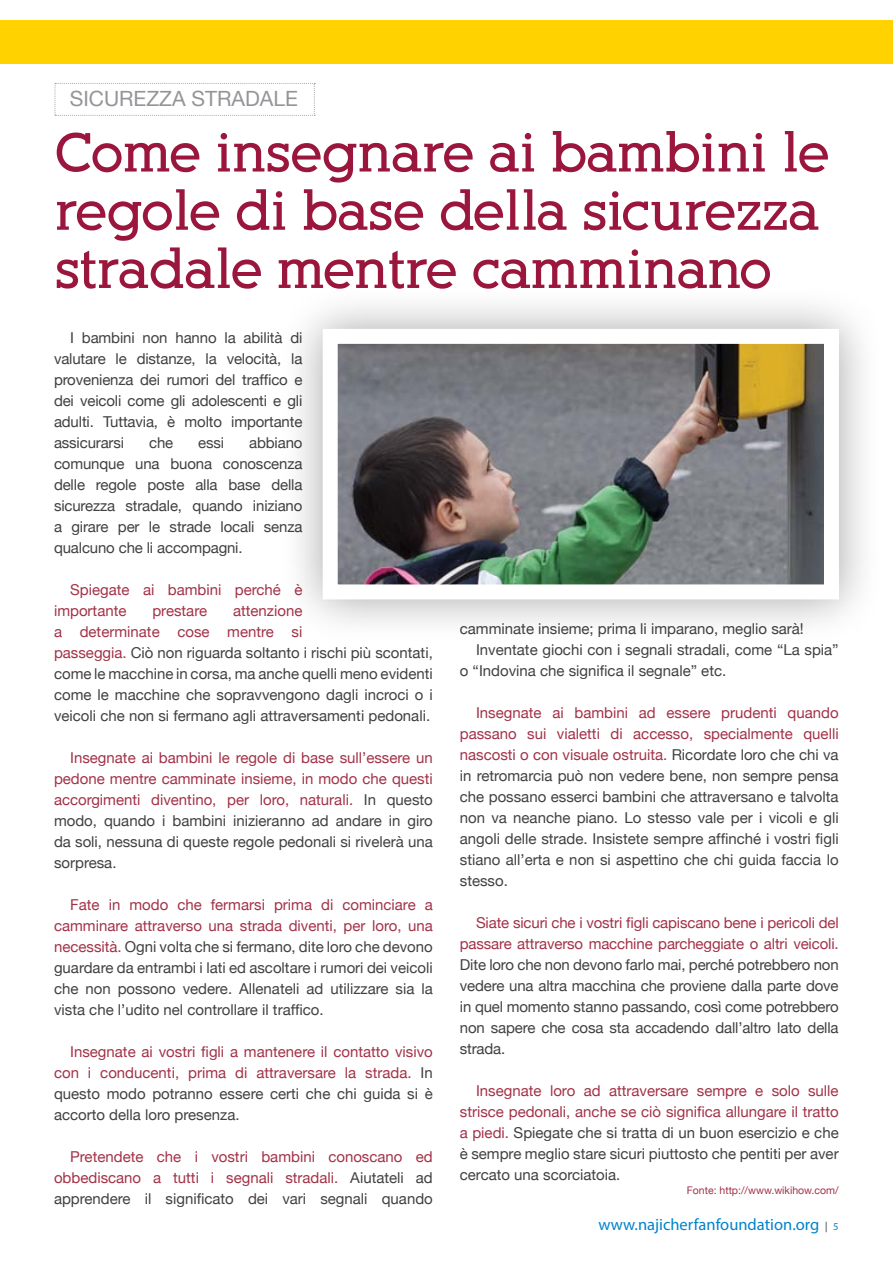
<style>
.page{position:relative;width:893px;height:1263px;background:#fff}
.page>*{position:absolute;margin:0;border:0;box-sizing:border-box;transform-origin:0 0}
.t1{font:700 54px/58.2px "Alexandria FLF";color:#9b163c}
.t2{font:21px "Helvetica Neue";color:#939598}
.t3{font:16.5px "Myriad Pro";color:#0083ca}
.t4{font:15px/21px "Helvetica Neue";color:#414042;text-align:justify}
.t5{font:15px/21px "Helvetica Neue";color:#a33248;text-align:justify}
.t6{font:10.5px "Helvetica Neue";color:#a33248}
.s1{color:#a33248}
.s2{color:#414042}
.s3{font-family:"Helvetica Neue";font-weight:300;font-size:10.5px;color:#000}
.s4{font-size:10.5px}
</style>
<div class="page">
<div style="left:0;top:21px;width:893px;height:43px;background:#ffd200"></div>
<svg style="left:55px;top:83px;width:260px;height:33px"></svg>
<div style="left:279px;top:284px;width:604px;height:360px;background:#000;opacity:.35"></div>
<img style="left:339px;top:345px;width:484px;height:238px">
<div style="left:323px;top:329px;width:516px;height:270px;border:15px solid #fff"></div>
<h2 class="t2" style="left:70px;top:86px;width:230px">SI CUREZZA STRADALE</h2>
<h1 class="t1" style="left:55px;top:124px;width:776px">Come insegnare ai bambini le regole di base della sicurezza stradale mentre camminano</h1>
<p class="t4" style="left:54px;top:327px;width:250px;text-indent:16px">I bambini non hanno la abilità di valutare le distanze, la velocità, la provenienza dei rumori del traffico e dei veicoli come gli adolescenti e gli adulti. Tuttavia, è molto importante assicurarsi</p>
<p class="t4" style="left:54px;top:432px;width:250px;text-indent:195px">abbiano comunque una buona conoscenza delle regole poste alla base della sicurezza stradale, quando iniziano a girare per le strade locali senza qualcuno che li accompagni.</p>
<p class="t5" style="left:54px;top:579px;width:250px;text-indent:16px">Spiegate ai bambini perché è importante</p>
<p class="t4" style="left:149px;top:432px;width:26px">che</p>
<p class="t4" style="left:198px;top:432px;width:27px">essi</p>
<p class="t4" style="left:54px;top:600px;width:380px;text-align:left;text-indent:179px"><span class="s1">attenzione<br>a determinate cose mentre si<br>passeggia.</span> Ciò non riguarda soltanto i rischi più scontati, come le macchine in corsa, ma anche quelli meno evidenti come le macchine che sopravvengono dagli incroci o i veicoli che non si fermano agli attraversamenti pedonali.</p>
<p class="t5" style="left:54px;top:747px;width:380px;text-indent:16px">I nsegnate ai bambini le regole di base sull’essere un pedone mentre camminate insieme, in modo che questi accorgimenti diventino, per loro, naturali. <span class="s2">In questo modo, quando i bambini inizieranno ad andare in giro da soli, nessuna di queste regole pedonali si rivelerà una sorpresa.</span></p>
<p class="t4" style="left:54px;top:894px;width:380px;text-indent:16px"><span class="s1">Fate in modo che fermarsi prima di cominciare a camminare attraverso una strada diventi, per loro, una necessità.</span> Ogni volta che si fermano, dite loro che devono guardare da entrambi i lati ed ascoltare i rumori dei veicoli che non possono vedere. Allenateli ad utilizzare sia la vista che l’udito nel controllare il traffico.</p>
<p class="t5" style="left:54px;top:1041px;width:380px;text-indent:16px">I nsegnate ai vostri figli a mantenere il contatto visivo con i conducenti, prima di attraversare la strada. <span class="s2">In questo modo potranno essere certi che chi guida si è accorto della loro presenza.</span></p>
<p class="t5" style="left:54px;top:1146px;width:380px;text-indent:16px">Pretendete che i vostri bambini conoscano ed obbediscano a tutti i segnali stradali. <span class="s2">Aiutateli ad apprendere il significato dei vari segnali quando</span></p>
<p class="t5" style="left:152px;top:600px;width:56px">prestare</p>
<p class="t4" style="left:460px;top:618px;width:345px">camminate insieme; prima li imparano, meglio sarà!</p>
<p class="t4" style="left:476px;top:639px;width:364px">I nventate giochi con i segnali stradali, come “La spia”</p>
<p class="t4" style="left:460px;top:660px;width:268px">o “I ndovina che significa il segnale” etc.</p>
<p class="t4" style="left:460px;top:702px;width:380px;text-indent:16px"><span class="s1">I nsegnate ai bambini ad essere prudenti quando passano sui vialetti di accesso, specialmente quelli nascosti o con visuale ostruita.</span> Ricordate loro che chi va in retromarcia può non vedere bene, non sempre pensa che possano esserci bambini che attraversano e talvolta non va neanche piano. Lo stesso vale per i vicoli e gli angoli delle strade. I nsistete sempre affinché i vostri figli stiano all’erta e non si aspettino che chi guida faccia lo stesso.</p>
<p class="t5" style="left:460px;top:912px;width:380px;text-align:right">Siate sicuri che i vostri figli capiscano bene i pericoli del passare attraverso macchine parcheggiate o altri veicoli.</p>
<p class="t4" style="left:460px;top:954px;width:380px">Dite loro che non devono farlo mai, perché potrebbero non vedere una altra macchina che proviene dalla parte dove in quel momento stanno passando, così come potrebbero non sapere che cosa sta accadendo dall’altro lato della strada.</p>
<p class="t4" style="left:460px;top:1080px;width:380px;text-indent:16px"><span class="s1">I nsegnate loro ad attraversare sempre e solo sulle strisce pedonali, anche se ciò significa allungare il tratto a piedi.</span> Spiegate che si tratta di un buon esercizio e che è sempre meglio stare sicuri piuttosto che pentiti per aver cercato una scorciatoia.</p>
<p class="t6" style="left:687px;top:1183px;width:153px">Fonte: http://www.wikihow.com/</p>
<p class="t3" style="left:598px;top:1214px;width:242px">www.najicherfanfoundation.org <span class="s3">|</span> <span class="s4">5</span></p>
</div>
